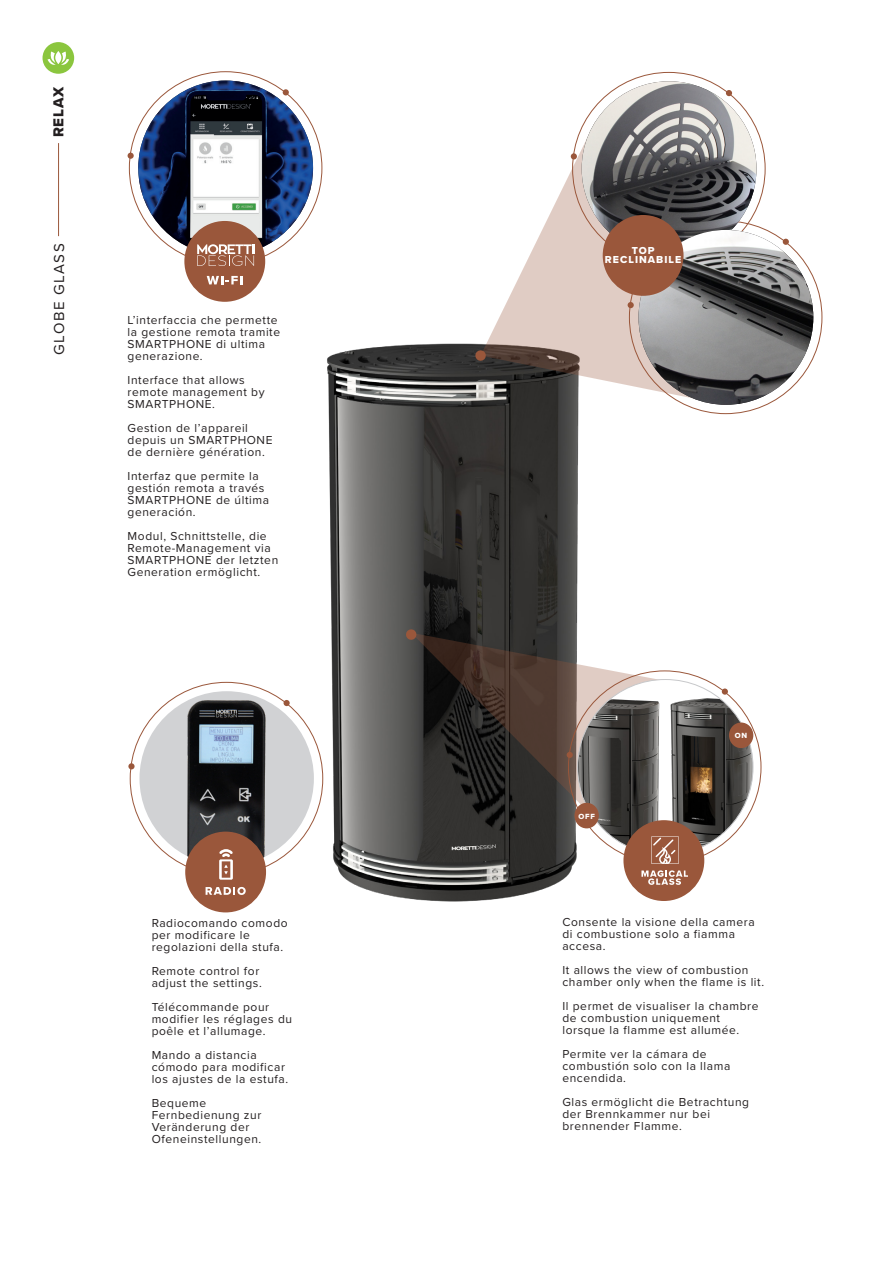
<style>
.page{position:relative;width:893px;height:1263px;background:#fff}
.page>*{position:absolute;margin:0;border:0;box-sizing:border-box;transform-origin:0 0}
.NOME_STUFA{font:15px "Proxima Nova";letter-spacing:.1em;color:#231f20}
.t1{font:15px "Proxima Nova Extrabld";color:#231f20}
.NOME_STUFA-2{font:12px/12px "Proxima Nova";letter-spacing:.05em;color:#231f20}
.NOME_STUFA-3{font:10.5px/9px "Proxima Nova Extrabld";letter-spacing:.1em;color:#fff;text-align:center}
.NOME_STUFA-4{font:7.8px "Proxima Nova Extrabld";color:#fff}
</style>
<div class="page">
<hr style="left:58px;top:143px;width:1px;height:93px;background:#9a573b">
<div style="left:43px;top:42px;width:31px;height:32px;background:#8bc63e;border-radius:50%"></div>
<svg style="left:48px;top:52px;width:21px;height:13px"></svg>
<svg style="left:55px;top:51px;width:6px;height:13px"></svg>
<img style="left:301px;top:343px;width:278px;height:559px">
<svg style="left:481px;top:121px;width:235px;height:284px"></svg>
<svg style="left:475px;top:350px;width:11px;height:11px"></svg>
<svg style="left:283px;top:89px;width:6px;height:6px"></svg>
<svg style="left:128px;top:153px;width:6px;height:6px"></svg>
<img style="left:138px;top:81px;width:175px;height:174px;border-radius:87px">
<div style="left:184px;top:221px;width:81px;height:81px;background:#9a573b;border-radius:50%"></div>
<svg style="left:197px;top:244px;width:57px;height:22px"></svg>
<svg style="left:207px;top:276px;width:35px;height:8px"></svg>
<svg style="left:726px;top:90px;width:6px;height:6px"></svg>
<svg style="left:571px;top:153px;width:6px;height:6px"></svg>
<svg style="left:783px;top:239px;width:6px;height:6px"></svg>
<svg style="left:628px;top:302px;width:6px;height:6px"></svg>
<img style="left:582px;top:81px;width:174px;height:175px;border-radius:87px">
<img style="left:638px;top:230px;width:175px;height:175px;border-radius:87px">
<div style="left:603px;top:215px;width:80px;height:81px;background:#9a573b;border-radius:50%"></div>
<svg style="left:284px;top:700px;width:6px;height:6px"></svg>
<div style="left:128px;top:763px;width:7px;height:6px;background:#9a573b;border-radius:50%"></div>
<div style="left:139px;top:691px;width:175px;height:175px;background:#d1d2d4;border-radius:50%"></div>
<img style="left:184px;top:698px;width:83px;height:168px">
<div style="left:185px;top:832px;width:81px;height:80px;background:#9a573b;border-radius:50%"></div>
<svg style="left:219px;top:849px;width:14px;height:31px"></svg>
<svg style="left:206px;top:887px;width:40px;height:8px"></svg>
<svg style="left:411px;top:633px;width:262px;height:203px;background:#4f4844"></svg>
<svg style="left:405px;top:629px;width:12px;height:11px"></svg>
<svg style="left:567px;top:752px;width:6px;height:6px"></svg>
<img style="left:671px;top:679px;width:82px;height:176px">
<img style="left:578px;top:679px;width:93px;height:176px">
<div style="left:574px;top:803px;width:25px;height:25px;background:#9a573b;border-radius:50%"></div>
<div style="left:729px;top:722px;width:24px;height:26px;background:#9a573b;border-radius:50%"></div>
<div style="left:623px;top:820px;width:81px;height:81px;background:#9a573b;border-radius:50%"></div>
<svg style="left:651px;top:836px;width:28px;height:28px"></svg>
<svg style="left:641px;top:870px;width:47px;height:15px"></svg>
<p class="t1" style="left:47px;top:137px;width:52px;rotate:-90deg">RELAX</p>
<p class="NOME_STUFA" style="left:48px;top:355px;width:113px;rotate:-90deg">GLOBE GLASS</p>
<p class="NOME_STUFA-2" style="left:128px;top:313px;width:154px">L’interfaccia che permette la gestione remota tramite<br>SMARTPHONE di ultima generazione.</p>
<p class="NOME_STUFA-2" style="left:128px;top:373px;width:139px">Interface that allows remote management by<br>SMARTPHONE.</p>
<p class="NOME_STUFA-2" style="left:128px;top:421px;width:146px">Gestion de l’appareil depuis un SMARTPHONE de dernière génération.</p>
<p class="NOME_STUFA-2" style="left:128px;top:469px;width:143px">Interfaz que permite la gestión remota a través<br>SMARTPHONE de última generación.</p>
<p class="NOME_STUFA-2" style="left:128px;top:529px;width:152px">Modul, Schnittstelle, die<br>Remote-Management via<br>SMARTPHONE der letzten<br>Generation ermöglicht.</p>
<p class="NOME_STUFA-2" style="left:152px;top:917px;width:138px">Radiocomando comodo per modificare le regolazioni della stufa.</p>
<p class="NOME_STUFA-2" style="left:152px;top:965px;width:112px">Remote control for adjust the settings.</p>
<p class="NOME_STUFA-2" style="left:152px;top:1001px;width:142px">Télécommande pour modifier les réglages du poêle et l’allumage.</p>
<p class="NOME_STUFA-2" style="left:152px;top:1049px;width:138px">Mando a distancia cómodo para modificar los ajustes de la estufa.</p>
<p class="NOME_STUFA-2" style="left:152px;top:1097px;width:111px">Bequeme<br>Fernbedienung zur<br>Veränderung der<br>Ofeneinstellungen.</p>
<p class="NOME_STUFA-3" style="left:605px;top:246px;width:78px">TOP<br>RECLINABILE</p>
<p class="NOME_STUFA-4" style="left:578px;top:811px;width:18px">OFF</p>
<p class="NOME_STUFA-4" style="left:735px;top:730px;width:14px">ON</p>
<p class="NOME_STUFA-2" style="left:562px;top:915px;width:194px">Consente la visione della camera di combustione solo a fiamma accesa.</p>
<p class="NOME_STUFA-2" style="left:562px;top:963px;width:203px">It allows the view of combustion chamber only when the flame is lit.</p>
<p class="NOME_STUFA-2" style="left:562px;top:999px;width:198px">Il permet de visualiser la chambre de combustion uniquement lorsque la flamme est allumée.</p>
<p class="NOME_STUFA-2" style="left:562px;top:1047px;width:170px">Permite ver la cámara de combustión solo con la llama encendida.</p>
<p class="NOME_STUFA-2" style="left:562px;top:1095px;width:188px">Glas ermöglicht die Betrachtung der Brennkammer nur bei brennender Flamme.</p>
</div>
